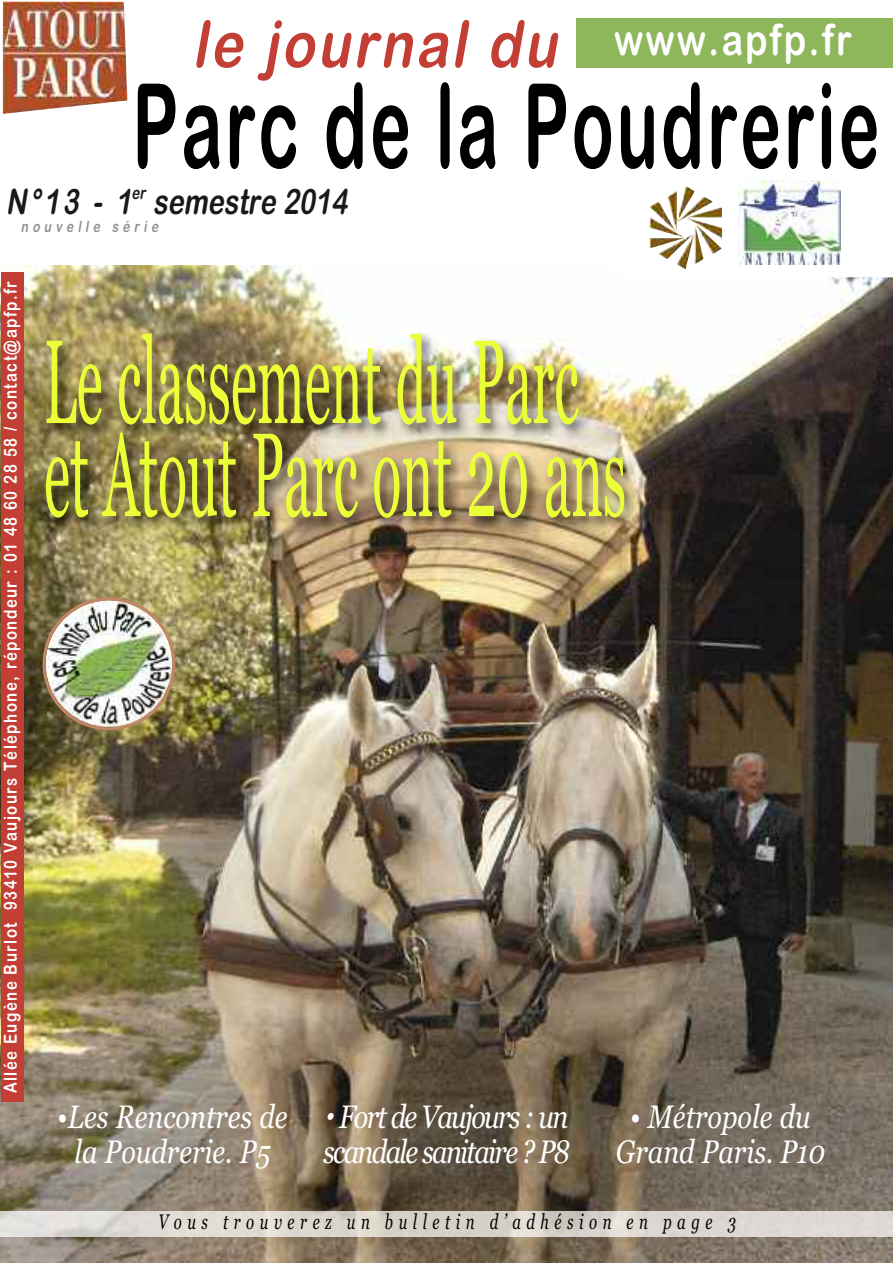
<style>
.page{position:relative;width:893px;height:1263px;background:#fff}
.page>*{position:absolute;margin:0;border:0;box-sizing:border-box;transform-origin:0 0}
.t1{font:118.8px/93px "Georgia";color:#ebff38;scale:.45 1}
.t2{font:117.3px "Arial Rounded MT Bold";letter-spacing:.04em;color:#000;scale:.59 1}
.t3{font:italic 64.8px "Arial Rounded MT Bold";color:#c33e35;scale:.83 1}
.t4{font:43.2px "Arial Rounded MT Bold";letter-spacing:.06em;color:#fff;scale:.83 1}
.t5{font:italic 35.1px "Arial Rounded MT Bold";color:#191919;scale:.77 1}
.t6{font:italic 32.4px/34.5px "Georgia";color:#fff;text-align:center;scale:.83 1}
.t7{font:italic 32.4px/34.5px "Georgia";letter-spacing:-.06em;color:#fff;scale:.83 1}
.t8{font:italic 21px "Georgia";letter-spacing:.37em;color:#000;scale:.71 1}
.t9{font:18px "Arial Rounded MT Bold";letter-spacing:.095em;color:#fff;scale:.83 1}
.t10{font:italic 15.6px "Arial Rounded MT Bold";color:#8f8f8f;scale:.77 1}
.s1{font-family:"Helvetica"}
</style>
<div class="page">
<img style="left:0;top:266px;width:893px;height:997px">
<svg style="left:610px;top:182px;width:283px;height:95px"></svg>
<div style="left:1px;top:272px;width:22px;height:830px;background:#c33e35"></div>
<img style="left:32px;top:314px;width:842px;height:377px">
<div style="left:576px;top:19px;width:317px;height:49px;background:#8eb65b"></div>
<img style="left:3px;top:2px;width:124px;height:112px">
<img style="left:0;top:1211px;width:893px;height:25px">
<img style="left:738px;top:180px;width:102px;height:85px">
<img style="left:649px;top:186px;width:73px;height:83px">
<img style="left:43px;top:597px;width:132px;height:133px">
<h3 class="t3" style="left:192px;top:7px;width:456px">le journal du</h3>
<h2 class="t2" style="left:132px;top:59px;width:1268px">Parc de la Poudrerie</h2>
<h3 class="t4" style="left:614px;top:14px;width:288px">www.apfp.fr</h3>
<h3 class="t5" style="left:6px;top:181px;width:453px">N°13 - 1<sup>er</sup> semestre 2014</h3>
<p class="t10" style="left:21px;top:217px;width:184px">nouvelle série</p>
<p class="t9" style="left:0;top:1093px;width:980px;rotate:-90deg">Allée Eugène Burlot 93410 Vaujours Téléphone, répondeur : 01 48 60 28 58 / contact@apfp.fr</p>
<h1 class="t1" style="left:44px;top:336px;width:1295px">Le classement du Parc et Atout Parc ont 20 ans</h1>
<h3 class="t6" style="left:57px;top:1100px;width:279px">•Les Rencontres de la Poudrerie. P5</h3>
<h3 class="t7" style="left:323px;top:1100px;width:298px"><span class="s1">•</span> Fort de Vaujours : un scandale sanitaire ? P8</h3>
<h3 class="t6" style="left:616px;top:1100px;width:254px">• Métropole du<br>Grand Paris. P10</h3>
<p class="t8" style="left:158px;top:1209px;width:815px">Vous trouverez un bulletin d’adhésion en page 3</p>
</div>
